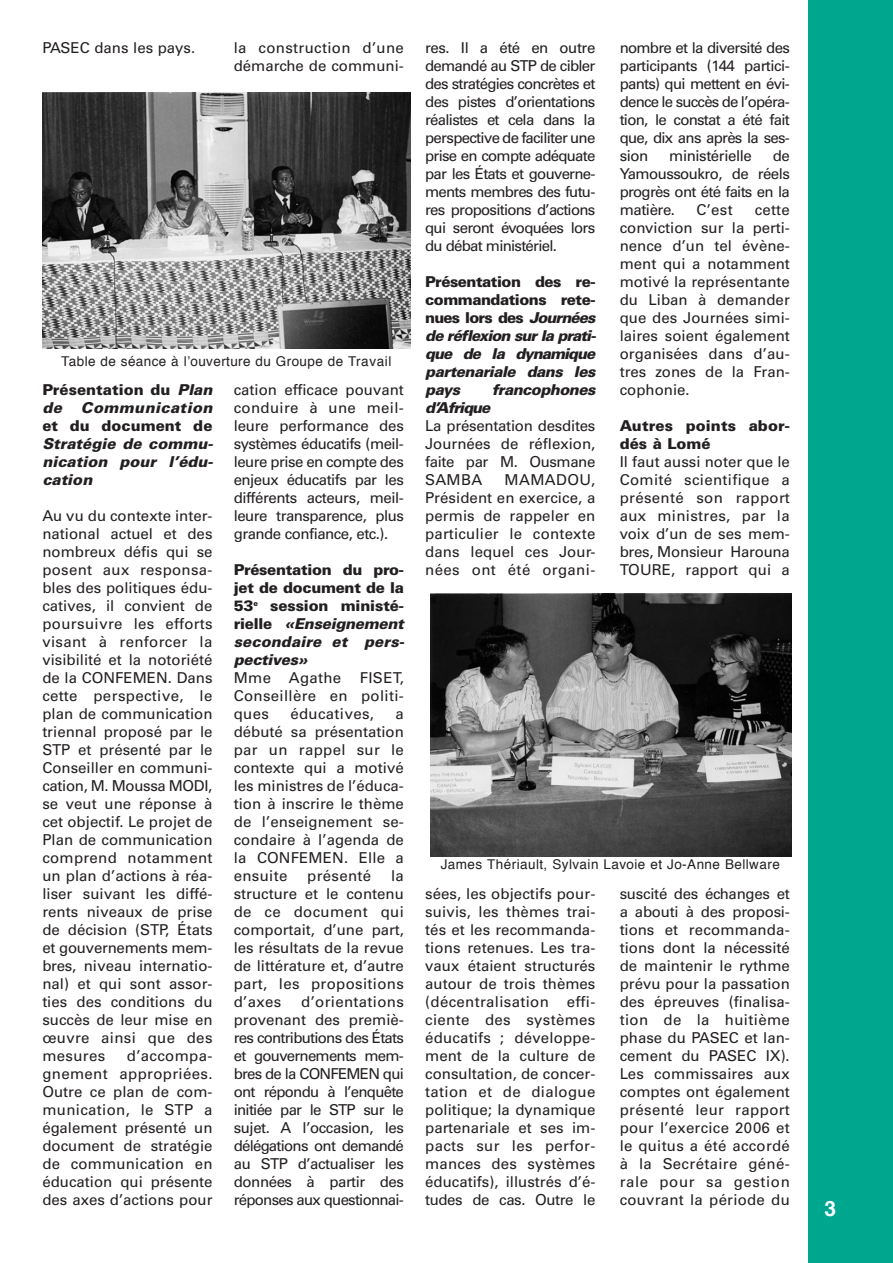
<style>
.page{position:relative;width:893px;height:1263px;background:#fff}
.page>*{position:absolute;margin:0;border:0;box-sizing:border-box;transform-origin:0 0}
.t1{font:700 21px "Helvetica";color:#fff}
.t2{font:15px/18px "Univers";color:#231f20;text-align:justify}
.t3{font:italic 900 15px/18px "Univers";color:#231f20}
.t4{font:900 15px/18px "Univers";letter-spacing:-.01em;color:#231f20}
.t5{font:15px "Univers";letter-spacing:.02em;color:#231f20}
.t6{font:15px "Univers";letter-spacing:-.03em;color:#231f20}
.t7{font:13.5px "Helvetica";letter-spacing:.03em;color:#231f20}
.s1{font-style:normal}
.s2{font-style:italic}
</style>
<div class="page">
<div style="left:808px;top:0;width:84px;height:1263px;background:#00a78f"></div>
<img style="left:430px;top:594px;width:361px;height:263px">
<img style="left:42px;top:93px;width:368px;height:256px">
<p class="t2" style="left:42px;top:40px;width:154px">PASEC dans les pays.</p>
<p class="t2" style="left:234px;top:40px;width:172px">la construction d’une démarche de communi-</p>
<p class="t7" style="left:61px;top:356px;width:332px">Table de séance à l’ouverture du Groupe de Travail</p>
<p class="t3" style="left:42px;top:382px;width:174px"><span class="s1">Présentation du</span> Plan de Communication</p>
<p class="t4" style="left:42px;top:418px;width:172px">et du document de</p>
<p class="t3" style="left:42px;top:436px;width:174px;text-align:justify">Stratégie de commu&shy;nication pour l’édu&shy;cation</p>
<p class="t2" style="left:42px;top:508px;width:172px">Au vu du contexte inter&shy;national actuel et des nombreux défis qui se posent aux responsa&shy;bles des politiques édu&shy;catives, il convient de poursuivre les efforts visant à renforcer la visibilité et la notoriété de la CONFEMEN. Dans cette perspective, le plan de communication triennal proposé par le STP et présenté par le Conseiller en communi&shy;cation, M. Moussa MODI, se veut une réponse à cet objectif. Le projet de Plan de communication comprend notamment un plan d’actions à réa&shy;liser suivant les diffé&shy;rents niveaux de prise de décision (STP, États et gouvernements mem&shy;bres, niveau internatio&shy;nal) et qui sont assor&shy;ties des conditions du succès de leur mise en œuvre ainsi que des mesures</p>
<p class="t2" style="left:42px;top:1048px;width:172px;text-indent:85px">d’accompa&shy;gnement appropriées.<br>Outre ce plan de com&shy;munication, le STP a également présenté un document de stratégie de communication en éducation qui présente des axes d’actions pour</p>
<p class="t2" style="left:234px;top:382px;width:172px">cation efficace pouvant conduire à une meil&shy;leure performance des systèmes éducatifs (meil&shy;leure prise en compte des enjeux éducatifs par les différents acteurs, meil&shy;leure transparence, plus grande confiance, etc.).</p>
<p class="t4" style="left:234px;top:562px;width:174px">Présentation du pro&shy;jet de document de la<br>53<sup>e</sup> session ministé&shy;r i e l l e <span class="s2">«Enseignement secondaire et pers&shy;pectives»</span></p>
<p class="t2" style="left:234px;top:670px;width:172px">Mme Agathe FISET, Conseillère en politi&shy;ques</p>
<p class="t5" style="left:290px;top:709px;width:85px">éducatives,</p>
<p class="t2" style="left:234px;top:706px;width:172px;text-indent:162px">a débuté sa présentation par un rappel sur le contexte qui a motivé les ministres de l’éduca&shy;tion à inscrire le thème de l’enseignement se&shy;condaire à l’agenda de la CONFEMEN. Elle a ensuite</p>
<p class="t5" style="left:307px;top:871px;width:66px">présenté</p>
<p class="t2" style="left:234px;top:868px;width:172px;text-indent:157px">la structure et le contenu de ce document qui comportait, d’une part, les résultats de la revue de littérature et, d’autre part, les propositions d’axes</p>
<p class="t2" style="left:234px;top:994px;width:172px;text-indent:67px">d’orientations provenant des premiè&shy;res contributions des États et gouvernements mem&shy;bres de la CONFEMEN qui ont répondu à l’enquête initiée par le STP sur le sujet. A l’occasion, les délégations ont demandé au STP d’actualiser les données à partir des réponses aux questionnai-</p>
<p class="t2" style="left:425px;top:40px;width:172px">res. Il a été en outre demandé au STP de cibler des stratégies concrètes et des pistes d’orientations réalistes et cela dans la perspective de faciliter une prise en compte adéquate par les États et gouverne&shy;ments membres des futu&shy;res propositions d’actions qui seront évoquées lors du débat ministériel.</p>
<p class="t3" style="left:425px;top:274px;width:174px"><span class="s1">Présentation des re&shy;commandations rete&shy;nues lors des</span> Journées de réflexion surla prati&shy;que de la dynamique partenariale dans les pays</p>
<p class="t3" style="left:425px;top:382px;width:174px;text-indent:66px">francophones d’Afrique</p>
<p class="t2" style="left:425px;top:418px;width:172px">La présentation desdites Journées de réflexion, faite par M. Ousmane SAMBA</p>
<p class="t2" style="left:425px;top:472px;width:172px;text-indent:79px">MAMADOU, Président en exercice, a permis de rappeler en particulier le contexte dans lequel ces Jour&shy;nées ont été organi-</p>
<p class="t2" style="left:619px;top:40px;width:172px">nombre et la diversité des participants (144 partici&shy;pants) qui mettent en évi&shy;dence le succès de l’opéra&shy;tion, le constat a été fait que, dix ans après la ses&shy;sion</p>
<p class="t6" style="left:669px;top:151px;width:84px">ministérielle</p>
<p class="t2" style="left:619px;top:148px;width:172px;text-indent:153px">de Yamoussoukro, de réels progrès ont été faits en la matière.</p>
<p class="t2" style="left:696px;top:202px;width:38px">C’est</p>
<p class="t2" style="left:619px;top:202px;width:172px;text-indent:135px">cette conviction sur la perti&shy;nence d’un tel évène&shy;ment qui a notamment motivé la représentante du Liban à demander que des Journées simi&shy;laires soient également organisées dans d’au&shy;tres zones de la Fran&shy;cophonie.</p>
<p class="t4" style="left:619px;top:418px;width:172px">Autres points abor&shy;dés à Lomé</p>
<p class="t2" style="left:619px;top:454px;width:172px">Il faut aussi noter que le Comité scientifique a présenté son rapport aux ministres, par la voix d’un de ses mem&shy;bres, Monsieur Harouna TOURE, rapport qui a</p>
<p class="t7" style="left:440px;top:858px;width:341px">James Thériault, Sylvain Lavoie et Jo-Anne Bellware</p>
<p class="t2" style="left:425px;top:886px;width:172px">sées, les objectifs pour&shy;suivis, les thèmes trai&shy;tés et les recommanda&shy;tions retenues. Les tra&shy;vaux étaient structurés autour de trois thèmes (décentralisation effi&shy;ciente des systèmes éducatifs ; développe&shy;ment de la culture de consultation, de concer&shy;tation et de dialogue politique; la dynamique partenariale et ses im&shy;pacts sur les perfor&shy;mances des systèmes éducatifs), illustrés d’é&shy;tudes de cas. Outre le</p>
<p class="t2" style="left:619px;top:886px;width:172px">suscité des échanges et a abouti à des proposi&shy;tions et recommanda&shy;tions dont la nécessité de maintenir le rythme prévu pour la passation des épreuves (finalisa&shy;tion de la huitième phase du PASEC et lan&shy;cement du PASEC IX).<br>Les commissaires aux comptes ont également présenté leur rapport pour l’exercice 2006 et le quitus a été accordé à la Secrétaire géné&shy;rale pour sa gestion couvrant la période du</p>
<h1 class="t1" style="left:824px;top:1200px;width:13px">3</h1>
</div>
